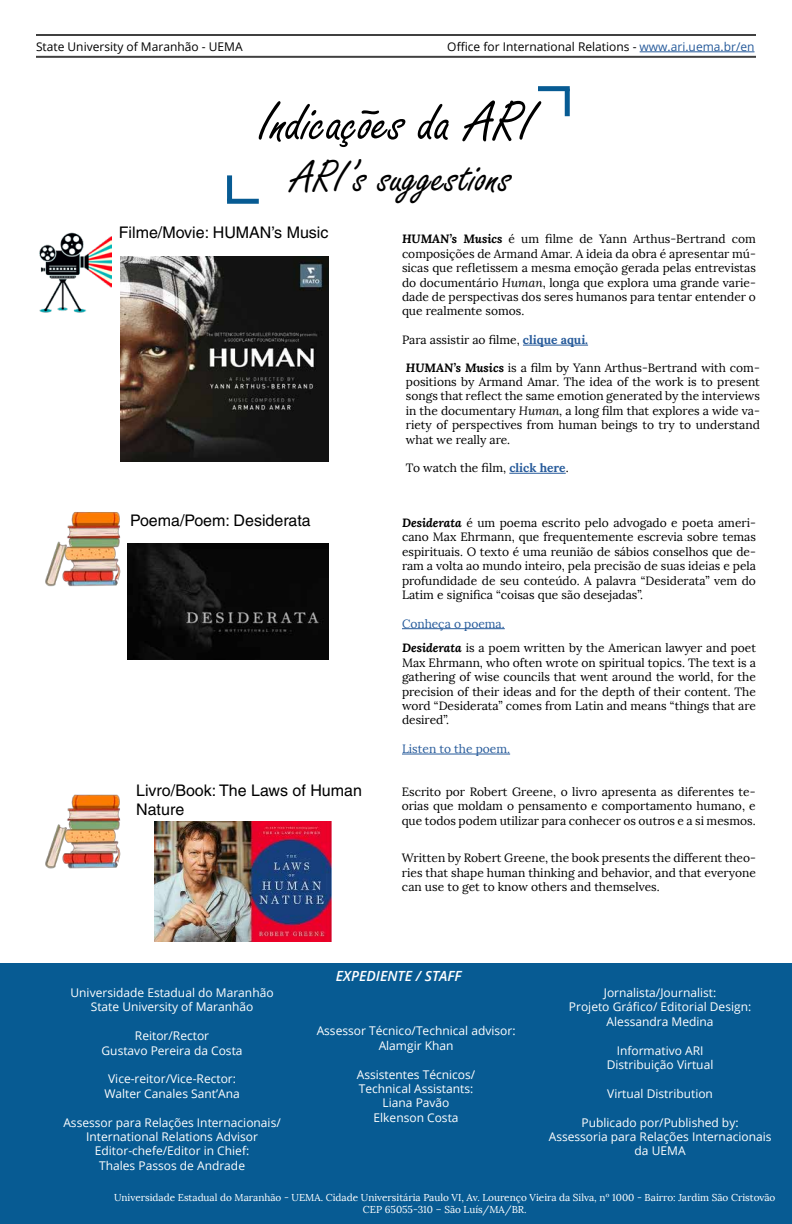
<style>
.page{position:relative;width:792px;height:1224px;background:#fff}
.page>*{position:absolute;margin:0;border:0;box-sizing:border-box;transform-origin:0 0}
.t1{font:60px "Freestyle Script";color:#000}
.t2{font:48px "Freestyle Script";color:#000}
.t3{font:16px/19.2px "Helvetica";color:#000}
.t4{font:italic 600 14px "Open Sans";color:#fff}
.t5{font:12px/14.4px "Lora";color:#000;text-align:justify}
.t6{font:12px/14.4px "Open Sans";color:#fff;text-align:center}
.t7{font:12px "Open Sans";color:#000}
.t8{font:12px "Lora";color:#275b9b}
.t9{font:10px/12px "Lora";color:#fff;text-align:center}
.s1{color:#275b9b}
.s2{font-weight:700;font-style:italic}
.s3{font-style:italic}
.s4{font-weight:700;color:#275b9b}
</style>
<div class="page">
<div style="left:227px;top:175px;width:5px;height:26px;background:#075b93"></div>
<div style="left:227px;top:199px;width:32px;height:5px;background:#075b93"></div>
<div style="left:565px;top:89px;width:5px;height:27px;background:#075b93"></div>
<div style="left:538px;top:86px;width:32px;height:5px;background:#075b93"></div>
<img style="left:39px;top:232px;width:73px;height:81px">
<img style="left:121px;top:257px;width:208px;height:205px">
<hr style="left:523px;top:345px;width:65px;height:1px;background:#275b9b">
<hr style="left:509px;top:473px;width:57px;height:1px;background:#275b9b">
<hr style="left:402px;top:628px;width:103px;height:1px;background:#275b9b">
<hr style="left:402px;top:754px;width:108px;height:1px;background:#275b9b">
<img style="left:45px;top:512px;width:83px;height:92px">
<img style="left:128px;top:543px;width:201px;height:116px">
<img style="left:45px;top:794px;width:76px;height:75px">
<img style="left:155px;top:822px;width:176px;height:120px">
<hr style="left:36px;top:34px;width:720px;height:2px;background:#000">
<hr style="left:36px;top:56px;width:720px;height:2px;background:#000">
<hr style="left:640px;top:52px;width:115px;height:1px;background:#275b9b">
<div style="left:0;top:964px;width:792px;height:260px;background:#075b93"></div>
<p class="t7" style="left:36px;top:38px;width:208px">State University of Maranhão - UEMA</p>
<p class="t7" style="left:447px;top:38px;width:309px">Office for International Relations - <span class="s1">www.ari.uema.br/en</span></p>
<h1 class="t1" style="left:259px;top:90px;width:276px">Indicações da ARI</h1>
<h2 class="t2" style="left:292px;top:151px;width:222px">ARI’s suggestions</h2>
<h3 class="t3" style="left:119px;top:222px;width:211px">Filme/Movie: HUMAN’s Music</h3>
<p class="t5" style="left:402px;top:232px;width:356px"><span class="s2">HUMAN’s Musics</span> é um filme de Yann Arthus-Bertrand com composições de Armand Amar. A ideia da obra é apresentar mú&shy;sicas que refletissem a mesma emoção gerada pelas entrevistas do documentário <span class="s3">Human</span>, longa que explora uma grande varie&shy;dade de perspectivas dos seres humanos para tentar entender o que realmente somos.</p>
<p class="t5" style="left:402px;top:333px;width:188px">Para assistir ao filme, <span class="s4">clique aqui.</span></p>
<p class="t5" style="left:406px;top:360px;width:356px"><span class="s2">HUMAN’s Musics</span> is a film by Yann Arthus-Bertrand with com&shy;positions by Armand Amar. The idea of the work is to present songs that reflect the same emotion generated by the interviews in the documentary <span class="s3">Human,</span> a long film that explores a wide va&shy;riety of perspectives from human beings to try to understand what we really are.</p>
<p class="t5" style="left:406px;top:461px;width:164px">To watch the film, <span class="s4">click here</span>.</p>
<h3 class="t3" style="left:130px;top:511px;width:182px">Poema/Poem: Desiderata</h3>
<p class="t5" style="left:402px;top:516px;width:356px"><span class="s2">Desiderata</span> é um poema escrito pelo advogado e poeta ameri&shy;cano Max Ehrmann, que frequentemente escrevia sobre temas espirituais. O texto é uma reunião de sábios conselhos que de&shy;ram a volta ao mundo inteiro, pela precisão de suas ideias e pela profundidade de seu conteúdo. A palavra “Desiderata” vem do Latim e significa “coisas que são desejadas”.</p>
<p class="t5" style="left:402px;top:611px;width:355px;line-height:24.5px"><span class="s1">Conheça o poema.<br></span><span class="s2">Desiderata</span> is a poem written by the American lawyer and poet</p>
<p class="t5" style="left:402px;top:655px;width:356px">Max Ehrmann, who often wrote on spiritual topics. The text is a gathering of wise councils that went around the world, for the precision of their ideas and for the depth of their content. The word “Desiderata” comes from Latin and means “things that are desired”.</p>
<p class="t8" style="left:402px;top:742px;width:110px">Listen to the poem.</p>
<h3 class="t3" style="left:136px;top:781px;width:227px">Livro/Book: The Laws of Human<br>Nature</h3>
<p class="t5" style="left:402px;top:785px;width:356px">Escrito por Robert Greene, o livro apresenta as diferentes te&shy;orias que moldam o pensamento e comportamento humano, e que todos podem utilizar para conhecer os outros e a si mesmos.</p>
<p class="t5" style="left:402px;top:851px;width:356px">Written by Robert Greene, the book presents the different theo&shy;ries that shape human thinking and behavior, and that everyone can use to get to know others and themselves.</p>
<p class="t4" style="left:336px;top:966px;width:127px">EXPEDIENTE / STAFF</p>
<p class="t6" style="left:71px;top:985px;width:205px">Universidade Estadual do Maranhão<br>State University of Maranhão</p>
<p class="t6" style="left:102px;top:1028px;width:143px">Reitor/Rector<br>Gustavo Pereira da Costa</p>
<p class="t6" style="left:104px;top:1072px;width:137px">Vice-reitor/Vice-Rector:<br>Walter Canales Sant’Ana</p>
<p class="t6" style="left:63px;top:1115px;width:219px">Assessor para Relações Internacionais/ International Relations Advisor Editor-chefe/Editor in Chief:<br>Thales Passos de Andrade</p>
<p class="t6" style="left:569px;top:985px;width:184px">Jornalista/Journalist:<br>Projeto Gráfico/ Editorial Design:<br>Alessandra Medina</p>
<p class="t6" style="left:607px;top:1043px;width:108px">Informativo ARI<br>Distribuição Virtual</p>
<p class="t6" style="left:607px;top:1086px;width:107px">Virtual Distribution</p>
<p class="t6" style="left:549px;top:1115px;width:224px">Publicado por/Published by:<br>Assessoria para Relações Internacionais da UEMA</p>
<p class="t9" style="left:114px;top:1192px;width:663px">Universidade Estadual do Maranhão - UEMA. Cidade Universitária Paulo VI, Av. Lourenço Vieira da Silva, nº 1000 - Bairro: Jardim São Cristovão<br>CEP 65055-310 – São Luís/MA/BR.</p>
<p class="t6" style="left:317px;top:1023px;width:200px">Assessor Técnico/Technical advisor:<br>Alamgir Khan</p>
<p class="t6" style="left:357px;top:1067px;width:120px">Assistentes Técnicos/<br>Technical Assistants:<br>Liana Pavão<br>Elkenson Costa</p>
</div>
